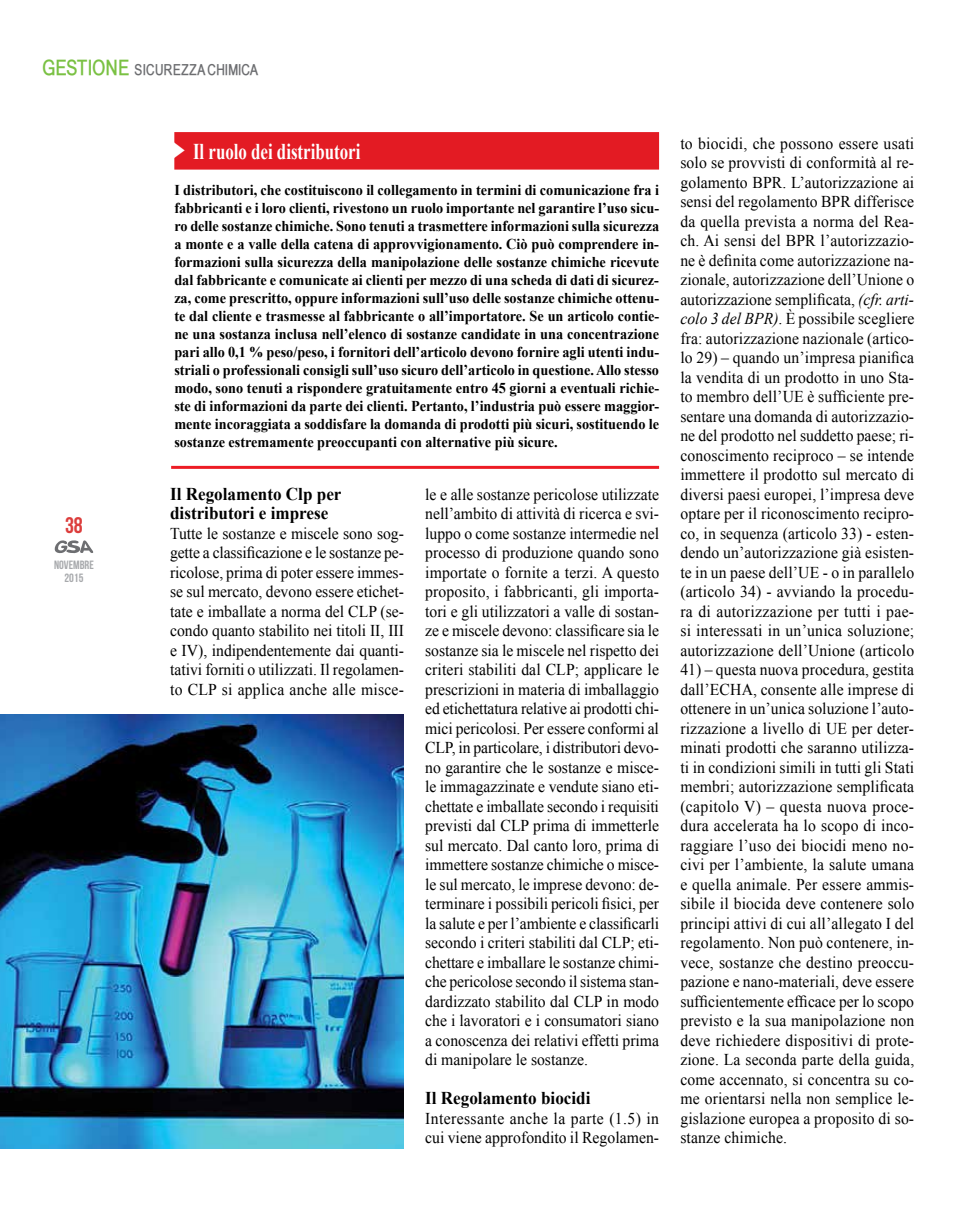
<style>
.page{position:relative;width:978px;height:1212px;background:#fff}
.page>*{position:absolute;margin:0;border:0;box-sizing:border-box;transform-origin:0 0}
.t1{font:700 22.5px "Times New Roman";color:#fff;scale:.75 1}
.t2{font:22.5px "Bebas Neue";color:#dc3d3c}
.t3{font:700 18px/19.5px "Times New Roman";color:#000;scale:.95 1}
.t4{font:16.5px/19.5px "Times New Roman";letter-spacing:.01em;color:#000;text-align:justify;scale:.95 1}
.t5{font:700 15px/18px "Times New Roman";color:#000;text-align:justify;scale:.95 1}
.t6{font:700 15px "Babel Sans";color:#6d6e71}
.t7{font:12px/13.5px "Bebas Neue";color:#a7a9ac;text-align:center}
.s1{font-size:21px;color:#7ac143}
.s2{font-style:italic}
</style>
<div class="page">
<svg style="left:55px;top:540px;width:38px;height:13px"></svg>
<div style="left:174px;top:132px;width:485px;height:38px;background:#e31b23"></div>
<hr style="left:171px;top:466px;width:488px;height:3px;background:#ed1c25">
<img style="left:0;top:714px;width:404px;height:434px">
<svg style="left:174px;top:140px;width:1px;height:20px"></svg>
<p class="t6" style="left:43px;top:62px;width:217px"><span class="s1">GESTIONE</span> SICUREZZA CHIMICA</p>
<h1 class="t2" style="left:65px;top:512px;width:19px">38</h1>
<p class="t7" style="left:54px;top:557px;width:41px">NOVEMBRE<br>2015</p>
<h1 class="t1" style="left:193px;top:136px;width:225px">Il ruolo dei distributori</h1>
<p class="t5" style="left:174px;top:181px;width:512px">I distributori, che costituiscono il collegamento in termini di comunicazione fra i fabbricanti e i loro clienti, rivestono un ruolo importante nel garantire l’uso sicu&shy;ro delle sostanze chimiche. Sono tenuti a trasmettere informazioni sulla sicurezza a monte e a valle della catena di approvvigionamento. Ciò può comprendere in&shy;formazioni sulla sicurezza della manipolazione delle sostanze chimiche ricevute dal fabbricante e comunicate ai clienti per mezzo di una scheda di dati di sicurez&shy;za, come prescritto, oppure informazioni sull’uso delle sostanze chimiche ottenu&shy;te dal cliente e trasmesse al fabbricante o all’importatore. Se un articolo contie&shy;ne una sostanza inclusa nell’elenco di sostanze candidate in una concentrazione pari allo 0,1 % peso/peso, i fornitori dell’articolo devono fornire agli utenti indu&shy;striali o professionali consigli sull’uso sicuro dell’articolo in questione. Allo stesso modo, sono tenuti a rispondere gratuitamente entro 45 giorni a eventuali richie&shy;ste di informazioni da parte dei clienti. Pertanto, l’industria può essere maggior&shy;mente incoraggiata a soddisfare la domanda di prodotti più sicuri, sostituendo le sostanze estremamente preoccupanti con alternative più sicure.</p>
<p class="t3" style="left:170px;top:483px;width:182px">Il Regolamento Clp per distributori e imprese</p>
<p class="t4" style="left:170px;top:523px;width:248px">Tutte le sostanze e miscele sono sog&shy;gette a classificazione e le sostanze pe&shy;ricolose, prima di poter essere immes&shy;se sul mercato, devono essere etichet&shy;tate e imballate a norma del CLP (se&shy;condo quanto stabilito nei titoli II, III e IV), indipendentemente dai quanti&shy;tativi forniti o utilizzati. Il regolamen&shy;to CLP si applica anche alle misce-</p>
<p class="t4" style="left:425px;top:484px;width:248px">le e alle sostanze pericolose utilizzate nell’ambito di attività di ricerca e svi&shy;luppo o come sostanze intermedie nel processo di produzione quando sono importate o fornite a terzi. A questo proposito, i fabbricanti, gli importa&shy;tori e gli utilizzatori a valle di sostan&shy;ze e miscele devono: classificare sia le sostanze sia le miscele nel rispetto dei criteri stabiliti dal CLP; applicare le prescrizioni in materia di imballaggio ed etichettatura relative ai prodotti chi&shy;mici pericolosi. Per essere conformi al CLP, in particolare, i distributori devo&shy;no garantire che le sostanze e misce&shy;le immagazzinate e vendute siano eti&shy;chettate e imballate secondo i requisiti previsti dal CLP prima di immetterle sul mercato. Dal canto loro, prima di immettere sostanze chimiche o misce&shy;le sul mercato, le imprese devono: de&shy;terminare i possibili pericoli fisici, per la salute e per l’ambiente e classificarli secondo i criteri stabiliti dal CLP; eti&shy;chettare e imballare le sostanze chimi&shy;che pericolose secondo il sistema stan&shy;dardizzato stabilito dal CLP in modo che i lavoratori e i consumatori siano a conoscenza dei relativi effetti prima di manipolare le sostanze.</p>
<p class="t3" style="left:425px;top:1088px;width:176px">Il Regolamento biocidi</p>
<p class="t4" style="left:425px;top:1108px;width:248px">Interessante anche la parte (1.5) in cui viene approfondito il Regolamen-</p>
<p class="t4" style="left:680px;top:133px;width:248px">to biocidi, che possono essere usati solo se provvisti di conformità al re&shy;golamento BPR. L’autorizzazione ai sensi del regolamento BPR differisce da quella prevista a norma del Rea&shy;ch. Ai sensi del BPR l’autorizzazio&shy;ne è definita come autorizzazione na&shy;zionale, autorizzazione dell’Unione o autorizzazione semplificata, <span class="s2">(cfr. arti&shy;colo 3 del BPR)</span>. È possibile scegliere fra: autorizzazione nazionale (artico&shy;lo 29) – quando un’impresa pianifica la vendita di un prodotto in uno Sta&shy;to membro dell’UE è sufficiente pre&shy;sentare una domanda di autorizzazio&shy;ne del prodotto nel suddetto paese; ri&shy;conoscimento reciproco – se intende immettere il prodotto sul mercato di diversi paesi europei, l’impresa deve optare per il riconoscimento recipro&shy;co, in sequenza (articolo 33) - esten&shy;dendo un’autorizzazione già esisten&shy;te in un paese dell’UE - o in parallelo (articolo 34) - avviando la procedu&shy;ra di autorizzazione per tutti i pae&shy;si interessati in un’unica soluzione; autorizzazione dell’Unione (articolo</p>
<p class="t4" style="left:680px;top:660px;width:248px">41) – questa nuova procedura, gestita dall’ECHA, consente alle imprese di ottenere in un’unica soluzione l’auto&shy;rizzazione a livello di UE per deter&shy;minati prodotti che saranno utilizza&shy;ti in condizioni simili in tutti gli Stati membri; autorizzazione semplificata (capitolo V) – questa nuova proce&shy;dura accelerata ha lo scopo di inco&shy;raggiare l’uso dei biocidi meno no&shy;civi per l’ambiente, la salute umana e quella animale. Per essere ammis&shy;sibile il biocida deve contenere solo principi attivi di cui all’allegato I del regolamento. Non può contenere, in&shy;vece, sostanze che destino preoccu&shy;pazione e nano-materiali, deve essere sufficientemente efficace per lo scopo previsto e la sua manipolazione non deve richiedere dispositivi di prote&shy;zione. La seconda parte della guida, come accennato, si concentra su co&shy;me orientarsi nella non semplice le&shy;gislazione europea a proposito di so&shy;stanze chimiche.</p>
</div>
